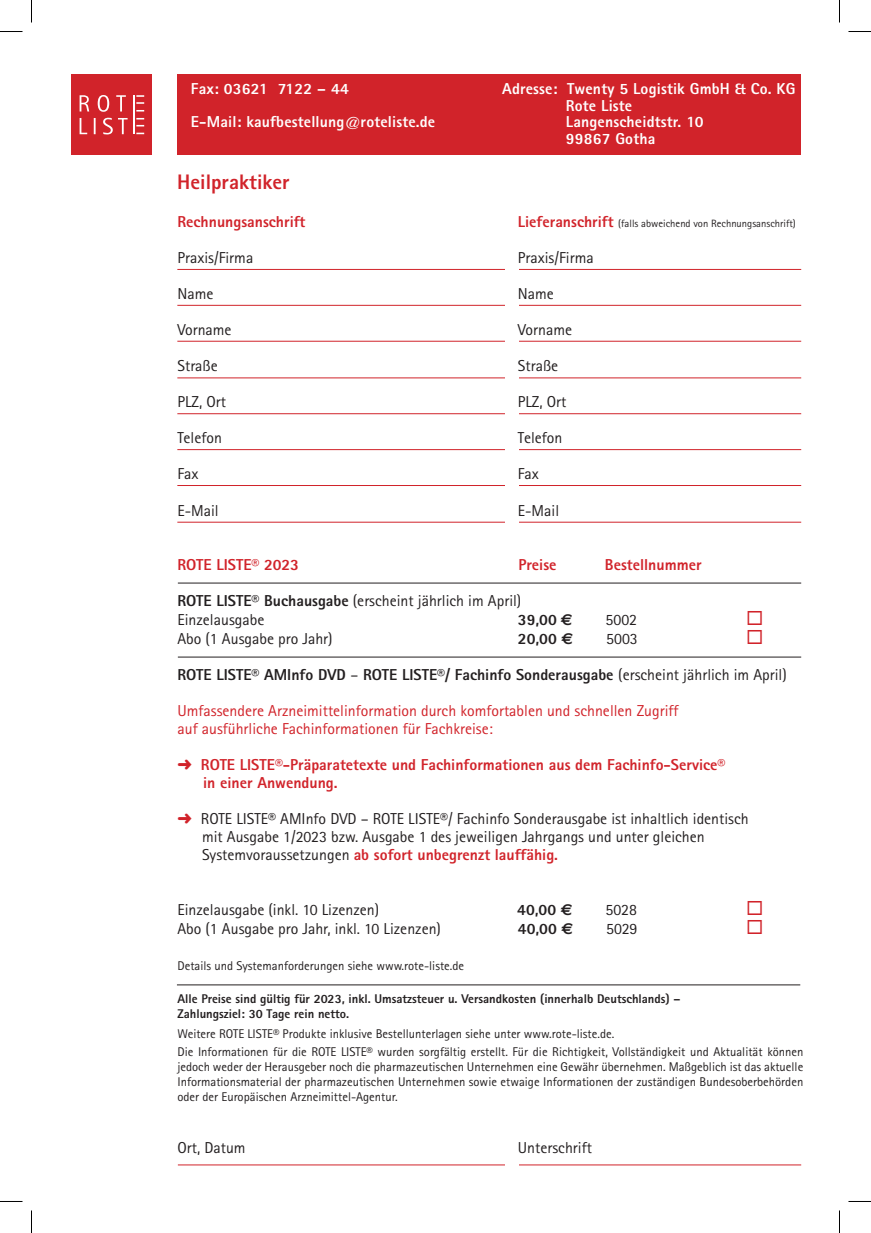
<style>
.page{position:relative;width:871px;height:1233px;background:#fff}
.page>*{position:absolute;margin:0;border:0;box-sizing:border-box;transform-origin:0 0}
.t1{font:800 21px "Rotis Sans Serif Std";color:#d1232a}
.t2{font:15.75px/18px "Rotis Sans Serif Std";color:#231f20}
.t3{font:800 15.75px/18px "Rotis Sans Serif Std";color:#d1232a}
.t4{font:800 15.75px/16.5px "Rotis Sans Serif Std";letter-spacing:.01em;color:#fff}
.t5{font:15.75px/18px "Rotis Sans Serif Std";color:#d1232a}
.t6{font:800 15.75px "Rotis Sans Serif Std";color:#231f20}
.t7{font:12.6px/15px "Rotis Sans Serif Std";color:#231f20}
.t8{font:800 12.6px/15px "Rotis Sans Serif Std";color:#231f20}
.t9{font:10.65px "Rotis Sans Serif Std";color:#231f20}
.s1{font-weight:800;font-size:15.75px;color:#d1232a}
.s2{font-weight:800}
.s3{font-family:"Euro Sans Std";font-weight:700}
.s4{font-weight:400}
.s5{color:#d1232a}
.s6{font-weight:800;color:#d1232a}
</style>
<div class="page">
<div style="left:178px;top:74px;width:623px;height:81px;background:#d1232a"></div>
<hr style="left:178px;top:1164px;width:623px;height:1px;background:#d1232a">
<hr style="left:177px;top:269px;width:624px;height:1px;background:#d1232a">
<hr style="left:177px;top:305px;width:624px;height:1px;background:#d1232a">
<hr style="left:177px;top:341px;width:624px;height:1px;background:#d1232a">
<hr style="left:177px;top:377px;width:624px;height:1px;background:#d1232a">
<hr style="left:177px;top:413px;width:624px;height:1px;background:#d1232a">
<hr style="left:177px;top:449px;width:624px;height:1px;background:#d1232a">
<hr style="left:177px;top:485px;width:624px;height:1px;background:#d1232a">
<hr style="left:177px;top:521px;width:624px;height:1px;background:#d1232a">
<div style="left:506px;top:232px;width:13px;height:969px;background:#fff"></div>
<hr style="left:178px;top:656px;width:623px;height:1px;background:#231f20">
<hr style="left:178px;top:582px;width:623px;height:1px;background:#231f20">
<div style="left:71px;top:74px;width:81px;height:81px;background:#d1232a"></div>
<svg style="left:80px;top:118px;width:48px;height:16px"></svg>
<svg style="left:80px;top:95px;width:46px;height:17px"></svg>
<svg style="left:136px;top:95px;width:8px;height:9px"></svg>
<hr style="left:133px;top:95px;width:1px;height:39px;background:#fff">
<hr style="left:177px;top:984px;width:623px;height:1px;background:#231f20">
<svg style="left:0;top:31px;width:22px;height:1px"></svg>
<svg style="left:848px;top:31px;width:23px;height:1px"></svg>
<svg style="left:0;top:1201px;width:22px;height:1px"></svg>
<svg style="left:848px;top:1201px;width:23px;height:1px"></svg>
<svg style="left:31px;top:0;width:1px;height:23px"></svg>
<svg style="left:31px;top:1210px;width:1px;height:22px"></svg>
<svg style="left:839px;top:0;width:1px;height:23px"></svg>
<svg style="left:839px;top:1210px;width:1px;height:22px"></svg>
<p class="t4" style="left:191px;top:71px;width:246px;line-height:33px">Fax: 03621 7122 – 44<br>E-Mail: kaufbestellung@roteliste.de</p>
<h1 class="t1" style="left:177px;top:169px;width:114px">Heilpraktiker</h1>
<p class="t3" style="left:177px;top:212px;width:129px">Rechnungsanschrift</p>
<p class="t2" style="left:177px;top:248px;width:77px">Praxis/Firma</p>
<p class="t2" style="left:177px;top:284px;width:38px">Name</p>
<p class="t2" style="left:177px;top:321px;width:56px">Vorname</p>
<p class="t2" style="left:177px;top:357px;width:42px">Straße</p>
<p class="t2" style="left:177px;top:393px;width:50px">PLZ, Ort</p>
<p class="t2" style="left:177px;top:429px;width:46px">Telefon</p>
<p class="t2" style="left:177px;top:465px;width:23px">Fax</p>
<p class="t2" style="left:177px;top:501px;width:43px">E-Mail</p>
<p class="t4" style="left:566px;top:80px;width:231px;text-indent:-64px">Adresse: Twenty 5 Logistik GmbH &amp; Co. KG<br>Rote Liste<br>Langenscheidtstr. 10<br>99867 Gotha</p>
<p class="t9" style="left:518px;top:217px;width:279px"><span class="s1">Lieferanschrift</span> (falls abweichend von Rechnungsanschrift)</p>
<p class="t2" style="left:518px;top:248px;width:77px">Praxis/Firma</p>
<p class="t2" style="left:518px;top:284px;width:38px">Name</p>
<p class="t2" style="left:518px;top:321px;width:56px">Vorname</p>
<p class="t2" style="left:518px;top:357px;width:42px">Straße</p>
<p class="t2" style="left:518px;top:393px;width:50px">PLZ, Ort</p>
<p class="t2" style="left:518px;top:429px;width:46px">Telefon</p>
<p class="t2" style="left:518px;top:465px;width:23px">Fax</p>
<p class="t2" style="left:518px;top:501px;width:43px">E-Mail</p>
<p class="t3" style="left:177px;top:555px;width:123px">ROTE LISTE® 2023</p>
<p class="t3" style="left:518px;top:555px;width:40px">Preise</p>
<p class="t3" style="left:605px;top:555px;width:98px">Bestellnummer</p>
<p class="t2" style="left:177px;top:590px;width:345px;line-height:19px"><span class="s2">ROTE LISTE® Buchausgabe</span> (erscheint jährlich im April)<br>Einzelausgabe</p>
<p class="t6" style="left:518px;top:609px;width:56px">39,00 <span class="s3">€</span></p>
<p class="t2" style="left:606px;top:610px;width:33px">5002</p>
<p class="t2" style="left:177px;top:629px;width:157px">Abo (1 Ausgabe pro Jahr)</p>
<p class="t6" style="left:518px;top:628px;width:57px">20,00 <span class="s3">€</span></p>
<p class="t2" style="left:606px;top:629px;width:33px">5003</p>
<p class="t6" style="left:177px;top:664px;width:611px">ROTE LISTE® AMInfo DVD <span class="s4">–</span> ROTE LISTE®/ Fachinfo Sonderausgabe <span class="s4">(erscheint jährlich im April)</span></p>
<p class="t5" style="left:177px;top:701px;width:503px">Umfassendere Arzneimittelinformation durch komfortablen und schnellen Zugriff auf ausführliche Fachinformationen für Fachkreise:</p>
<p class="t3" style="left:203px;top:755px;width:524px;text-indent:-26px">➜ ROTE LISTE®-Präparatetexte und Fachinformationen aus dem Fachinfo-Service® in einer Anwendung.</p>
<p class="t2" style="left:202px;top:809px;width:548px;text-indent:-25px"><span class="s5">➜</span> ROTE LISTE® AMInfo DVD – ROTE LISTE®/ Fachinfo Sonderausgabe ist inhaltlich identisch mit Ausgabe 1/2023 bzw. Ausgabe 1 des jeweiligen Jahrgangs und unter gleichen<br>Systemvoraussetzungen <span class="s6">ab sofort unbegrenzt lauffähig.</span></p>
<p class="t2" style="left:177px;top:900px;width:203px">Einzelausgabe (inkl. 10 Lizenzen)</p>
<p class="t6" style="left:517px;top:899px;width:57px">40,00 <span class="s3">€</span></p>
<p class="t2" style="left:605px;top:900px;width:33px">5028</p>
<p class="t2" style="left:177px;top:919px;width:265px">Abo (1 Ausgabe pro Jahr, inkl. 10 Lizenzen)</p>
<p class="t6" style="left:518px;top:918px;width:57px">40,00 <span class="s3">€</span></p>
<p class="t2" style="left:606px;top:919px;width:33px">5029</p>
<p class="t7" style="left:177px;top:958px;width:288px">Details und Systemanforderungen siehe www.rote-liste.de</p>
<p class="t8" style="left:177px;top:991px;width:504px">Alle Preise sind gültig für 2023, inkl. Umsatzsteuer u. Versandkosten (innerhalb Deutschlands) –<br>Zahlungsziel: 30 Tage rein netto.</p>
<p class="t7" style="left:177px;top:1024px;width:627px;line-height:18px">Weitere ROTE LISTE® Produkte inklusive Bestellunterlagen siehe unter www.rote-liste.de.<br>Die Informationen für die ROTE LISTE® wurden sorgfältig erstellt. Für die Richtigkeit, Vollständigkeit und Aktualität können</p>
<p class="t7" style="left:177px;top:1058px;width:627px;text-align:justify">jedoch weder der Herausgeber noch die pharmazeutischen Unternehmen eine Gewähr übernehmen. Maßgeblich ist das aktuelle Informationsmaterial der pharmazeutischen Unternehmen sowie etwaige Informationen der zuständigen Bundesoberbehörden oder der Europäischen Arzneimittel-Agentur.</p>
<p class="t2" style="left:177px;top:1138px;width:70px">Ort, Datum</p>
<p class="t2" style="left:518px;top:1138px;width:76px">Unterschrift</p>
</div>
